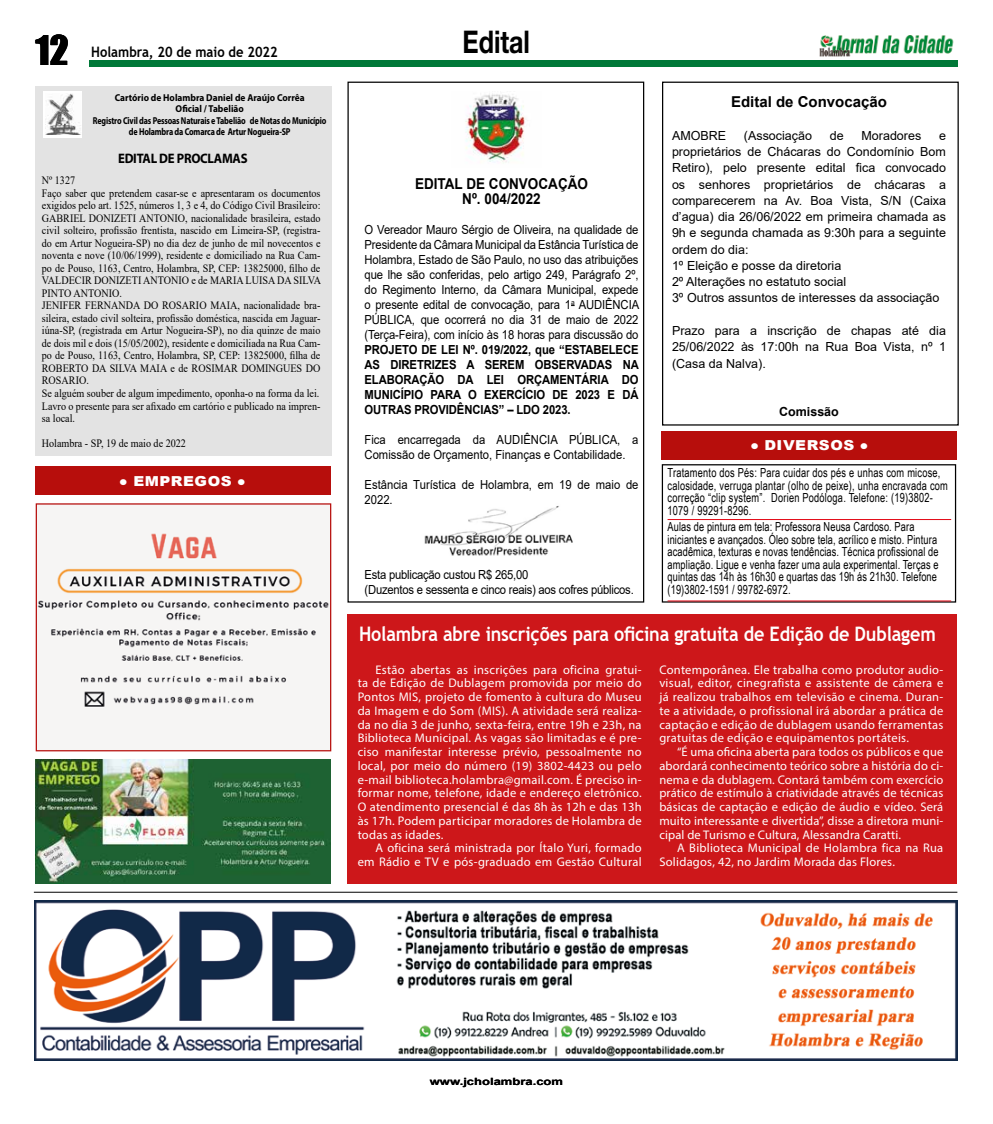
<style>
.page{position:relative;width:993px;height:1124px;background:#fff}
.page>*{position:absolute;margin:0;border:0;box-sizing:border-box;transform-origin:0 0}
.t1{font:37.5px "Impact";color:#000}
.t2{font:700 31.25px "Helvetica Neue";color:#000;scale:.8 1}
.t3{font:700 20px "Trebuchet MS";letter-spacing:-.01em;color:#fff;scale:.9 1}
.t4{font:700 15px/15px "Arial";color:#000;text-align:center;scale:.9 1}
.t5{font:700 15px "Arial";color:#000}
.t6{font:700 14.38px "Trebuchet MS";color:#000;scale:.9 1}
.t7{font:900 13.75px "Arial";letter-spacing:.035em;color:#fff;scale:1.1 1}
.t8{font:700 13.75px "Myriad Pro";letter-spacing:-.02em;color:#000;scale:.93 1}
.t9{font:12.5px/13.8px "Myriad Pro";letter-spacing:.02em;color:#fff;text-align:justify}
.t10{font:12.5px/15px "Arial";color:#000;scale:.9 1}
.t11{font:12.5px/12.5px "Arial Narrow";letter-spacing:.01em;color:#000;scale:.9 1}
.t12{font:12.5px/16.2px "Arial";color:#000}
.t13{font:700 12.5px/15px "Arial";letter-spacing:-.01em;color:#000;text-align:justify;scale:.9 1}
.t14{font:12.5px/15px "Arial";letter-spacing:-.02em;color:#000;scale:.9 1}
.t15{font:700 12.5px "Arial";letter-spacing:-.01em;color:#000}
.t16{font:11.25px/12.5px "Times New Roman";color:#000;scale:.9 1}
.t17{font:700 10px/11.2px "Myriad Pro";letter-spacing:-.02em;color:#000;text-align:center;scale:.93 1}
.t18{font:700 10px "Arial";color:#000;scale:1.3 1}
</style>
<div class="page">
<img style="left:819px;top:35px;width:135px;height:22px">
<div style="left:89px;top:60px;width:868px;height:7px;background:#007838"></div>
<div style="left:35px;top:86px;width:296px;height:369px;background:#e3e3e3"></div>
<div style="left:44px;top:91px;width:38px;height:47px;background:#fff"></div>
<img style="left:45px;top:93px;width:36px;height:42px">
<div style="left:661px;top:431px;width:295px;height:28px;background:#b70e0c"></div>
<hr style="left:34px;top:891px;width:923px;height:1px;background:#000">
<img style="left:35px;top:900px;width:921px;height:159px">
<div style="left:661px;top:464px;width:294px;height:138px;border:1px solid #000"></div>
<hr style="left:667px;top:519px;width:283px;height:1px;background:#e30613">
<hr style="left:667px;top:600px;width:283px;height:1px;background:#e30613">
<div style="left:661px;top:82px;width:297px;height:343px;border:1px solid #000"></div>
<img style="left:36px;top:759px;width:295px;height:124px">
<div style="left:347px;top:82px;width:297px;height:520px;border:1px solid #000"></div>
<img style="left:465px;top:93px;width:60px;height:70px">
<img style="left:424px;top:506px;width:149px;height:50px">
<img style="left:38px;top:505px;width:291px;height:244px">
<div style="left:36px;top:503px;width:295px;height:248px;border:1px solid #b70e0c"></div>
<div style="left:35px;top:466px;width:295px;height:29px;background:#b70e0c"></div>
<div style="left:347px;top:614px;width:609px;height:269px;background:#cd171a"></div>
<h1 class="t1" style="left:35px;top:21px;width:35px">12</h1>
<h2 class="t2" style="left:491px;top:22px;width:81px">Geral</h2>
<h2 class="t2" style="left:462px;top:23px;width:86px">Edital</h2>
<p class="t6" style="left:91px;top:43px;width:209px">Holambra, 20 de maio de 2022</p>
<p class="t17" style="left:93px;top:92px;width:252px">Cartório de Holambra Daniel de Araújo Corrêa<br>Oficial / Tabelião<br>Registro Civil das Pessoas Naturais e Tabelião de Notas do Município de Holambra da Comarca de Artur Nogueira-SP</p>
<p class="t8" style="left:118px;top:149px;width:141px">EDITAL DE PROCLAMAS</p>
<p class="t16" style="left:42px;top:174px;width:311px">Nº 1327<br>Faço saber que pretendem casar-se e apresentaram os documentos exigidos pelo art. 1525, números 1, 3 e 4, do Código Civil Brasileiro:<br>GABRIEL DONIZETI ANTONIO, nacionalidade brasileira, estado civil solteiro, profissão frentista, nascido em Limeira-SP, (registra&shy;do em Artur Nogueira-SP) no dia dez de junho de mil novecentos e noventa e nove (10/06/1999), residente e domiciliado na Rua Cam&shy;po de Pouso, 1163, Centro, Holambra, SP, CEP: 13825000, filho de VALDECIR DONIZETI ANTONIO e de MARIA LUISA DA SILVA PINTO ANTONIO.<br>JENIFER FERNANDA DO ROSARIO MAIA, nacionalidade bra&shy;sileira, estado civil solteira, profissão doméstica, nascida em Jaguar&shy;iúna-SP, (registrada em Artur Nogueira-SP), no dia quinze de maio de dois mil e dois (15/05/2002), residente e domiciliada na Rua Cam&shy;po de Pouso, 1163, Centro, Holambra, SP, CEP: 13825000, filha de ROBERTO DA SILVA MAIA e de ROSIMAR DOMINGUES DO ROSARIO.<br>Se alguém souber de algum impedimento, oponha-o na forma da lei.<br>Lavro o presente para ser afixado em cartório e publicado na impren&shy;sa local.</p>
<p class="t16" style="left:42px;top:436px;width:161px">Holambra - SP, 19 de maio de 2022</p>
<p class="t7" style="left:119px;top:471px;width:117px">● EMPREGOS ●</p>
<p class="t4" style="left:415px;top:176px;width:193px">EDITAL DE CONVOCAÇÃO<br>Nº. 004/2022</p>
<p class="t10" style="left:364px;top:222px;width:306px;text-align:justify">O Vereador Mauro Sérgio de Oliveira, na qualidade de Presidente da Câmara Municipal da Estância Turística de Holambra, Estado de São Paulo, no uso das atribuições que lhe são conferidas, pelo artigo 249, Parágrafo 2º, do Regimento Interno, da Câmara Municipal, expede o presente edital de convocação, para 1<sup>a</sup> AUDIÊNCIA PÚBLICA, que ocorrerá no dia 31 de maio de 2022 (Terça-Feira), com início às 18 horas para discussão do</p>
<p class="t13" style="left:364px;top:342px;width:306px">PROJETO DE LEI Nº. 019/2022, que “ESTABELECE AS DIRETRIZES A SEREM OBSERVADAS NA ELABORAÇÃO DA LEI ORÇAMENTÁRIA DO MUNICÍPIO PARA O EXERCÍCIO DE 2023 E DÁ OUTRAS PROVIDÊNCIAS” – LDO 2023.</p>
<p class="t10" style="left:364px;top:432px;width:306px">Fica encarregada da AUDIÊNCIA PÚBLICA, a<br>Comissão de Orçamento, Finanças e Contabilidade.</p>
<p class="t10" style="left:364px;top:477px;width:306px">Estância Turística de Holambra, em 19 de maio de<br>2022.</p>
<p class="t14" style="left:364px;top:567px;width:300px">Esta publicação custou R$ 265,00<br>(Duzentos e sessenta e cinco reais) aos cofres públicos.</p>
<p class="t5" style="left:730px;top:91px;width:157px">Edital de Convocação</p>
<p class="t12" style="left:671px;top:127px;width:56px">AMOBRE</p>
<p class="t12" style="left:743px;top:127px;width:70px">(Associação</p>
<p class="t12" style="left:829px;top:127px;width:15px">de</p>
<p class="t12" style="left:861px;top:127px;width:61px">Moradores</p>
<p class="t12" style="left:671px;top:127px;width:275px;text-indent:267px">e proprietários de Chácaras do Condomínio Bom Retiro), pelo presente edital fica convocado os senhores proprietários de chácaras a comparecerem na Av. Boa Vista, S/N (Caixa d’agua) dia 26/06/2022 em primeira chamada as 9h e segunda chamada as 9:30h para a seguinte ordem do dia:<br>1º Eleição e posse da diretoria<br>2º Alterações no estatuto social<br>3º Outros assuntos de interesses da associação</p>
<p class="t12" style="left:671px;top:322px;width:275px;text-align:justify">Prazo para a inscrição de chapas até dia 25/06/2022 às 17:00h na Rua Boa Vista, nº 1 (Casa da Nalva).</p>
<p class="t15" style="left:778px;top:403px;width:61px">Comissão</p>
<p class="t7" style="left:749px;top:435px;width:109px">● DIVERSOS ●</p>
<p class="t11" style="left:667px;top:466px;width:313px">Tratamento dos Pés: Para cuidar dos pés e unhas com micose, calosidade, verruga plantar (olho de peixe), unha encravada com correção “clip system”. Dorien Podóloga. Telefone: (19)3802- 1079 / 99291-8296.</p>
<p class="t11" style="left:667px;top:520px;width:302px">Aulas de pintura em tela: Professora Neusa Cardoso. Para iniciantes e avançados. Óleo sobre tela, acrílico e misto. Pintura acadêmica, texturas e novas tendências. Técnica profissional de ampliação. Ligue e venha fazer uma aula experimental. Terças e quintas das 14h às 16h30 e quartas das 19h ás 21h30. Telefone (19)3802-1591 / 99782-6972.</p>
<h3 class="t3" style="left:359px;top:621px;width:642px">Holambra abre inscrições para oficina gratuita de Edição de Dublagem</h3>
<p class="t9" style="left:357px;top:662px;width:285px;text-indent:18px">Estão abertas as inscrições para oficina gratui&shy;ta de Edição de Dublagem promovida por meio do Pontos MIS, projeto de fomento à cultura do Museu da Imagem e do Som (MIS). A atividade será realiza&shy;da no dia 3 de junho, sexta-feira, entre 19h e 23h, na Biblioteca Municipal. As vagas são limitadas e é pre&shy;ciso manifestar interesse prévio, pessoalmente no local, por meio do número (19) 3802-4423 ou pelo e-mail biblioteca.holambra@gmail.com. É preciso in&shy;formar nome, telefone, idade e endereço eletrônico.<br>O atendimento presencial é das 8h às 12h e das 13h às 17h. Podem participar moradores de Holambra de todas as idades.</p>
<p class="t9" style="left:357px;top:841px;width:285px;text-align:right">A oficina será ministrada por Ítalo Yuri, formado em Rádio e TV e pós-graduado em Gestão Cultural</p>
<p class="t9" style="left:659px;top:662px;width:285px">Contemporânea. Ele trabalha como produtor audio&shy;visual, editor, cinegrafista e assistente de câmera e já realizou trabalhos em televisão e cinema. Duran&shy;te a atividade, o profissional irá abordar a prática de captação e edição de dublagem usando ferramentas gratuitas de edição e equipamentos portáteis.</p>
<p class="t9" style="left:659px;top:744px;width:285px;text-indent:18px">“É uma oficina aberta para todos os públicos e que abordará conhecimento teórico sobre a história do ci&shy;nema e da dublagem. Contará também com exercício prático de estímulo à criatividade através de técnicas básicas de captação e edição de áudio e vídeo. Será muito interessante e divertida”, disse a diretora muni&shy;cipal de Turismo e Cultura, Alessandra Caratti.</p>
<p class="t9" style="left:659px;top:841px;width:285px;text-indent:18px">A Biblioteca Municipal de Holambra fica na Rua<br>Solidagos, 42, no Jardim Morada das Flores.</p>
<p class="t18" style="left:429px;top:1074px;width:104px">www.jcholambra.com</p>
</div>
